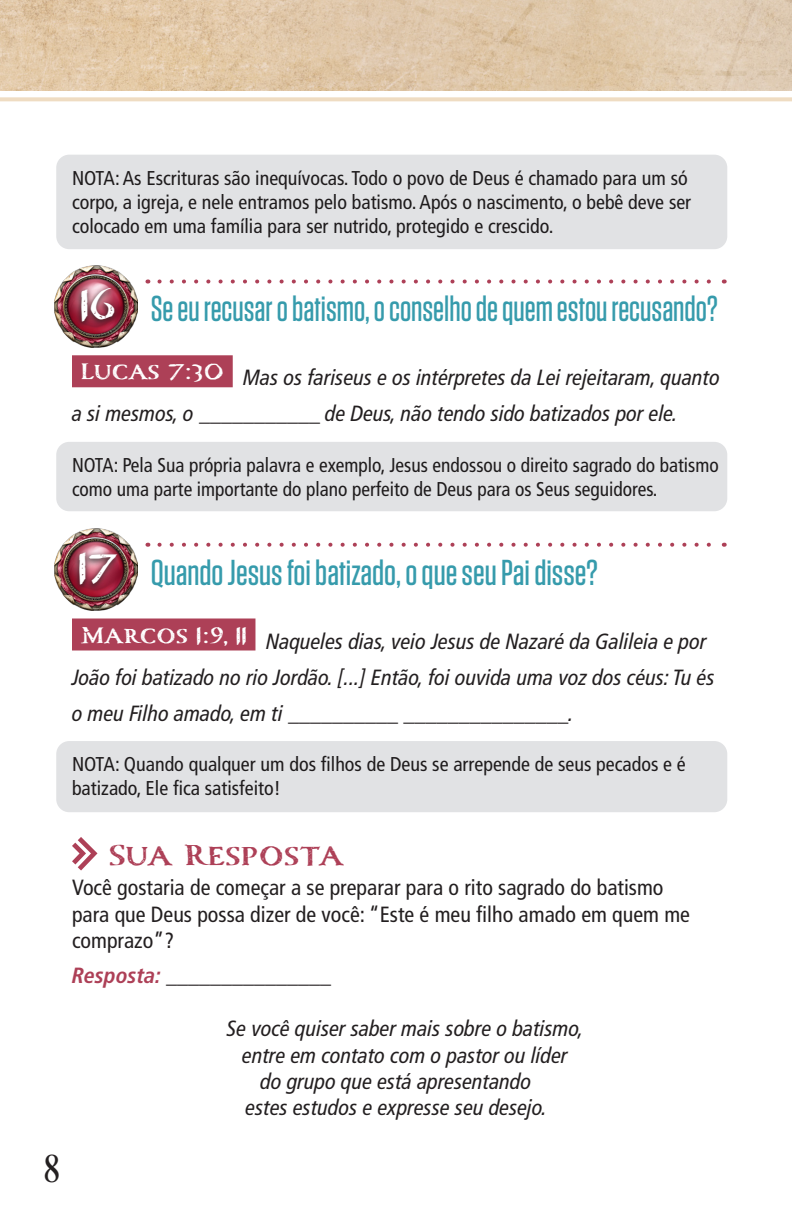
<style>
.page{position:relative;width:792px;height:1224px;background:#fff}
.page>*{position:absolute;margin:0;border:0;box-sizing:border-box;transform-origin:0 0}
.Compass_Numbers{font:700 50px "Carta Marina";color:#fff}
.t1{font:40px "Desire Pro";color:#231f20}
.Questions_1{font:500 36px "Tungsten";color:#369bac;scale:.94 1}
.Questions_1-2{font:500 36px "Tungsten";color:#369bac}
.Your_Response{font:700 36px "Carta Marina";color:#ad4057}
.Scripture_with_blanks{font:italic condensed 22px/36px "Frutiger LT Pro";color:#231f20}
.Main_Copy{font:italic condensed 22px "Frutiger LT Pro";color:#231f20}
.Main_Copy_-_No_Indent{font:condensed 22px/26.4px "Frutiger LT Pro";color:#231f20}
.ANSWER{font:italic 700 condensed 22px "Frutiger LT Pro";color:#231f20}
.NOTE{font:condensed 20px/24px "Frutiger LT Pro";color:#231f20}
.s1{color:#ad4057}
</style>
<div class="page">
<img style="left:0;top:0;width:792px;height:91px">
<svg style="left:0;top:97px;width:790px;height:4px;background:#f0dfc7"></svg>
<div style="left:72px;top:355px;width:161px;height:32px;background:#ad4057"></div>
<div style="left:72px;top:618px;width:183px;height:32px;background:#ad4057"></div>
<img style="left:54px;top:265px;width:83px;height:82px">
<div style="left:75px;top:285px;width:45px;height:44px;background:#231f20;opacity:.75"></div>
<img style="left:54px;top:528px;width:83px;height:82px">
<div style="left:73px;top:549px;width:49px;height:44px;background:#231f20;opacity:.75"></div>
<svg style="left:72px;top:837px;width:26px;height:33px"></svg>
<div style="left:56px;top:155px;width:671px;height:94px;background:#e1e2e4;border-radius:13px"></div>
<svg style="left:159px;top:280px;width:552px;height:4px"></svg>
<div style="left:56px;top:442px;width:671px;height:69px;background:#e1e2e4;border-radius:13px"></div>
<svg style="left:159px;top:543px;width:552px;height:4px"></svg>
<div style="left:56px;top:741px;width:671px;height:71px;background:#e1e2e4;border-radius:13px"></div>
<p class="NOTE" style="left:72px;top:166px;width:621px">NOTA: As Escrituras são inequívocas. Todo o povo de Deus é chamado para um só corpo, a igreja, e nele entramos pelo batismo. Após o nascimento, o bebê deve ser colocado em uma família para ser nutrido, protegido e crescido.</p>
<p class="Compass_Numbers" style="left:80px;top:275px;width:37px">16</p>
<p class="Questions_1" style="left:151px;top:290px;width:605px">Se eu recusar o batismo, o conselho de quem estou recusando?</p>
<p class="Scripture_with_blanks" style="left:72px;top:360px;width:649px;text-indent:8px"><sup>Lucas</sup> <sup>7:30</sup> Mas os fariseus e os intérpretes da Lei rejeitaram, quanto a si mesmos, o ___________ de Deus, não tendo sido batizados por ele.</p>
<p class="NOTE" style="left:72px;top:453px;width:648px">NOTA: Pela Sua própria palavra e exemplo, Jesus endossou o direito sagrado do batismo como uma parte importante do plano perfeito de Deus para os Seus seguidores.</p>
<p class="Compass_Numbers" style="left:78px;top:538px;width:41px">17</p>
<p class="Questions_1-2" style="left:151px;top:553px;width:448px">Quando Jesus foi batizado, o que seu Pai disse?</p>
<p class="Scripture_with_blanks" style="left:72px;top:623px;width:644px;text-indent:8px"><sup>Marcos</sup> <sup>1:9,</sup> <sup>11</sup> Naqueles dias, veio Jesus de Nazaré da Galileia e por<br>João foi batizado no rio Jordão. [...] Então, foi ouvida uma voz dos céus: Tu és o meu Filho amado, em ti __________ _______________.</p>
<p class="NOTE" style="left:72px;top:752px;width:615px">NOTA: Quando qualquer um dos filhos de Deus se arrepende de seus pecados e é batizado, Ele fica satisfeito!</p>
<p class="Your_Response" style="left:108px;top:833px;width:237px">Sua Resposta</p>
<p class="Main_Copy_-_No_Indent" style="left:72px;top:875px;width:620px">Você gostaria de começar a se preparar para o rito sagrado do batismo para que Deus possa dizer de você: “Este é meu filho amado em quem me comprazo”?</p>
<p class="ANSWER" style="left:72px;top:963px;width:261px"><span class="s1">Resposta:</span> _______________</p>
<p class="Main_Copy" style="left:227px;top:1016px;width:359px">Se você quiser saber mais sobre o batismo,</p>
<p class="Main_Copy" style="left:242px;top:1042px;width:327px">entre em contato com o pastor ou líder</p>
<p class="Main_Copy" style="left:261px;top:1069px;width:272px">do grupo que está apresentando</p>
<p class="Main_Copy" style="left:246px;top:1095px;width:303px">estes estudos e expresse seu desejo.</p>
<h2 class="t1" style="left:44px;top:1145px;width:16px">8</h2>
</div>
